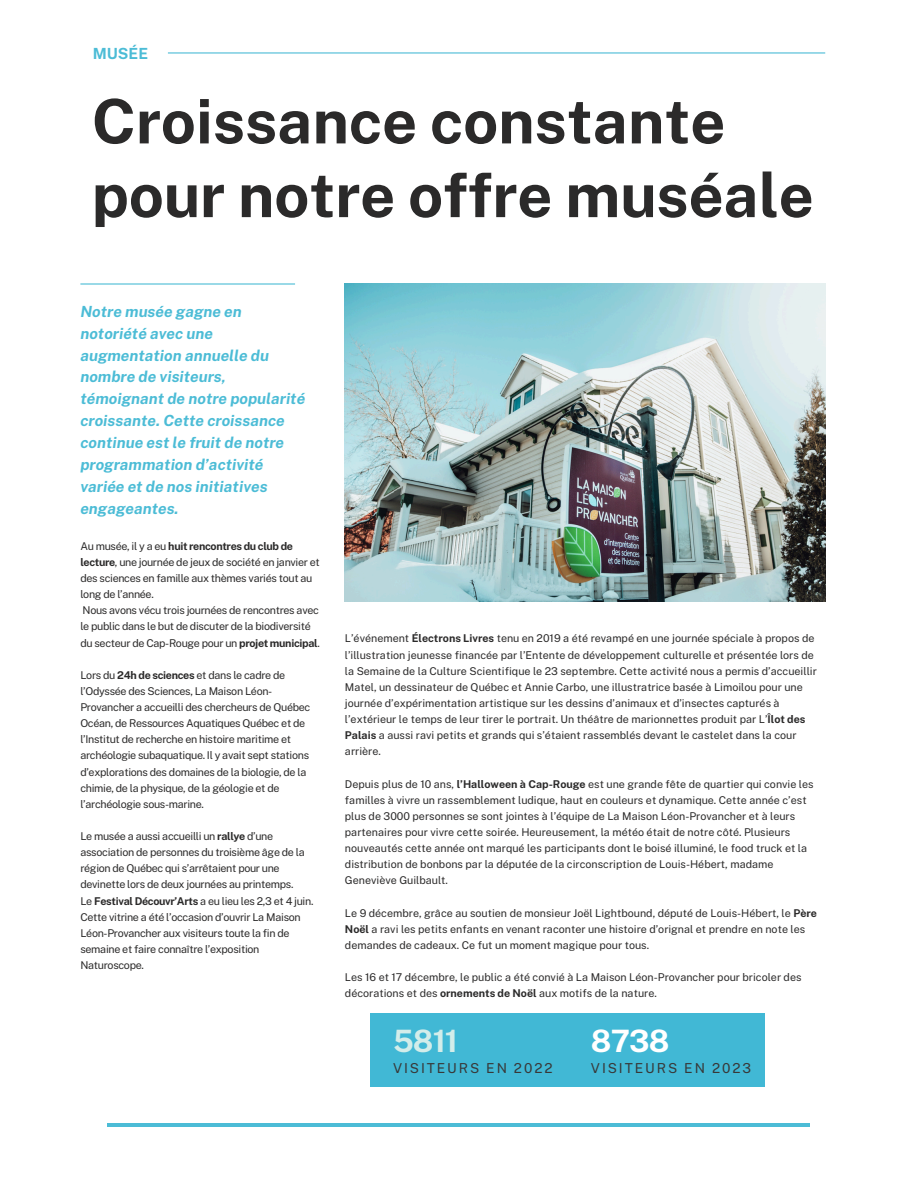
<style>
.page{position:relative;width:918px;height:1188px;background:#fff}
.page>*{position:absolute;margin:0;border:0;box-sizing:border-box;transform-origin:0 0}
.t1{font:700 61.35px/73.7px "Public Sans";color:#2b2a2a}
.t2{font:700 30.9px "Public Sans";color:#fff}
.t3{font:700 30.75px "Public Sans";color:#d3edea}
.t4{font:italic 700 15.3px/21.9px "Public Sans";color:#4cbcd6}
.t5{font:700 15.3px "Public Sans";color:#4cbcd6}
.t6{font:13.65px "Public Sans";letter-spacing:.14em;color:#383838}
.t7{font:10.8px/16px "Public Sans";color:#2b2a2a}
.t8{font:10.8px/16px "Public Sans";letter-spacing:-.03em;color:#2b2a2a}
.s1{font-weight:700}
</style>
<div class="page">
<img style="left:345px;top:283px;width:480px;height:319px">
<hr style="left:80px;top:283px;width:215px;height:2px;background:#4cbcd6">
<hr style="left:168px;top:52px;width:657px;height:2px;background:#4cbcd6">
<div style="left:370px;top:1013px;width:395px;height:73px;background:#41b8d5"></div>
<hr style="left:108px;top:1123px;width:702px;height:4px;background:#4cbcd6">
<h4 class="t5" style="left:93px;top:44px;width:57px">MUSÉE</h4>
<h1 class="t1" style="left:92px;top:84px;width:723px">Croissance constante pour notre offre muséale</h1>
<h5 class="t4" style="left:80px;top:300px;width:226px">Notre musée gagne en notoriété avec une augmentation annuelle du nombre de visiteurs, témoignant de notre popularité croissante. Cette croissance continue est le fruit de notre programmation d’activité variée et de nos initiatives engageantes.</h5>
<p class="t8" style="left:80px;top:538px;width:241px">Au musée, il y a eu <span class="s1">huit rencontres du club de lecture</span>, une journée de jeux de société en janvier et des sciences en famille aux thèmes variés tout au long de l’année.</p>
<p class="t8" style="left:80px;top:602px;width:241px">Nous avons vécu trois journées de rencontres avec le public dans le but de discuter de la biodiversité du secteur de Cap-Rouge pour un <span class="s1">projet municipal</span>.</p>
<p class="t8" style="left:80px;top:667px;width:231px">Lors du <span class="s1">24h de sciences</span> et dans le cadre de l’Odyssée des Sciences, La Maison Léon-Provancher a accueilli des chercheurs de Québec Océan, de Ressources Aquatiques Québec et de l’Institut de recherche en histoire maritime et archéologie subaquatique. Il y avait sept stations d’explorations des domaines de la biologie, de la chimie, de la physique, de la géologie et de l’archéologie sous-marine.</p>
<p class="t8" style="left:80px;top:828px;width:226px">Le musée a aussi accueilli un <span class="s1">rallye</span> d’une association de personnes du troisième âge de la région de Québec qui s’arrêtaient pour une devinette lors de deux journées au printemps.</p>
<p class="t8" style="left:80px;top:893px;width:235px">Le <span class="s1">Festival Découvr’Arts</span> a eu lieu les 2,3 et 4 juin.<br>Cette vitrine a été l’occasion d’ouvrir La Maison Léon-Provancher aux visiteurs toute la fin de semaine et faire connaître l’exposition Naturoscope.</p>
<p class="t7" style="left:345px;top:631px;width:473px">L’événement <span class="s1">Électrons Livres</span> tenu en 2019 a été revampé en une journée spéciale à propos de l’illustration jeunesse financée par l’Entente de développement culturelle et présentée lors de la Semaine de la Culture Scientifique le 23 septembre. Cette activité nous a permis d’accueillir Matel, un dessinateur de Québec et Annie Carbo, une illustratrice basée à Limoilou pour une journée d’expérimentation artistique sur les dessins d’animaux et d’insectes capturés à l’extérieur le temps de leur tirer le portrait. Un théâtre de marionnettes produit par L’<span class="s1">Îlot des Palais</span> a aussi ravi petits et grands qui s’étaient rassemblés devant le castelet dans la cour arrière.</p>
<p class="t7" style="left:345px;top:776px;width:470px">Depuis plus de 10 ans, <span class="s1">l’Halloween à Cap-Rouge</span> est une grande fête de quartier qui convie les familles à vivre un rassemblement ludique, haut en couleurs et dynamique. Cette année c’est plus de 3000 personnes se sont jointes à l’équipe de La Maison Léon-Provancher et à leurs partenaires pour vivre cette soirée. Heureusement, la météo était de notre côté. Plusieurs nouveautés cette année ont marqué les participants dont le boisé illuminé, le food truck et la distribution de bonbons par la députée de la circonscription de Louis-Hébert, madame Geneviève Guilbault.</p>
<p class="t7" style="left:345px;top:905px;width:474px">Le 9 décembre, grâce au soutien de monsieur Joël Lightbound, député de Louis-Hébert, le <span class="s1">Père<br>Noël</span> a ravi les petits enfants en venant raconter une histoire d’orignal et prendre en note les demandes de cadeaux. Ce fut un moment magique pour tous.</p>
<p class="t7" style="left:345px;top:969px;width:458px">Les 16 et 17 décembre, le public a été convié à La Maison Léon-Provancher pour bricoler des décorations et des <span class="s1">ornements de Noël</span> aux motifs de la nature.</p>
<h2 class="t3" style="left:393px;top:1022px;width:67px">5811</h2>
<h2 class="t6" style="left:393px;top:1060px;width:161px">VISITEURS EN 2022</h2>
<h6 class="t2" style="left:591px;top:1022px;width:80px">8738</h6>
<h3 class="t6" style="left:591px;top:1060px;width:162px">VISITEURS EN 2023</h3>
</div>
